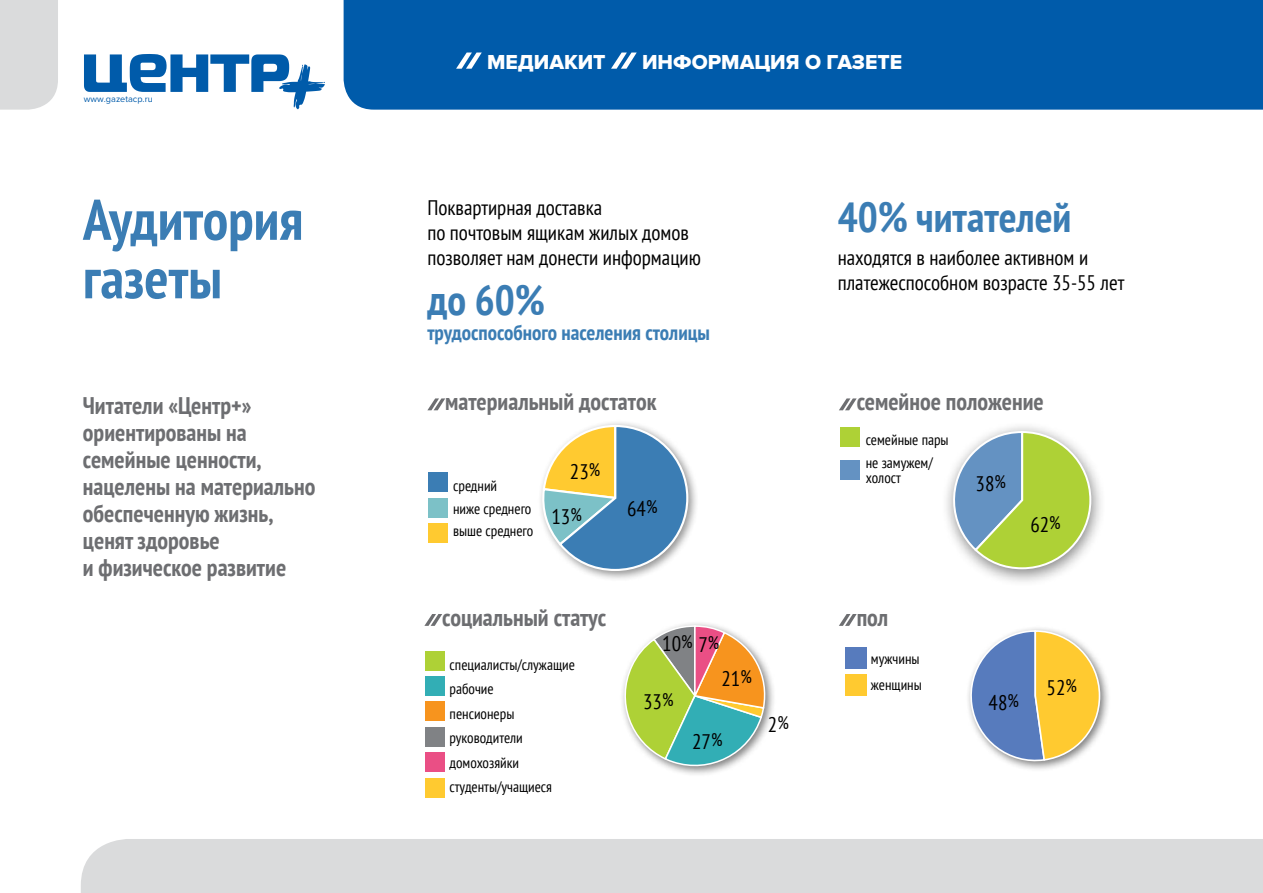
<style>
.page{position:relative;width:1263px;height:893px;background:#fff}
.page>*{position:absolute;margin:0;border:0;box-sizing:border-box;transform-origin:0 0}
.t1{font:700 condensed 57px/58.5px "PT Sans";color:#3b7db4}
.t2{font:700 condensed 42px "PT Sans";color:#3b7db4}
.t3{font:700 condensed 24px/27px "PT Sans";color:#6d6e71}
.t4{font:condensed 21px/25.2px "PT Sans";color:#000}
.t5{font:700 condensed 21px "PT Sans";color:#3b7db4}
.t6{font:21px "Proxima Nova Extrabld";color:#fff}
.t7{font:condensed 15px/24.6px "PT Sans";color:#000}
.t8{font:9.15px "Proxima Nova";color:#005baa}
.s1{font-size:18px}
</style>
<div class="page">
<div style="left:0;top:0;width:58px;height:110px;background:#dadbdc"></div>
<div style="left:344px;top:0;width:919px;height:110px;background:#005baa"></div>
<div style="left:81px;top:839px;width:1182px;height:54px;background:#dadbdc"></div>
<svg style="left:456px;top:53px;width:26px;height:16px"></svg>
<svg style="left:611px;top:53px;width:26px;height:16px"></svg>
<svg style="left:84px;top:54px;width:241px;height:55px"></svg>
<svg style="left:424px;top:614px;width:18px;height:12px"></svg>
<div style="left:425px;top:701px;width:20px;height:20px;background:#f7941e"></div>
<div style="left:425px;top:651px;width:20px;height:19px;background:#aed136"></div>
<div style="left:425px;top:676px;width:20px;height:20px;background:#32aeb5"></div>
<div style="left:425px;top:727px;width:20px;height:19px;background:#808285"></div>
<div style="left:425px;top:752px;width:20px;height:20px;background:#ea4f85"></div>
<div style="left:425px;top:778px;width:20px;height:20px;background:#ffca30"></div>
<div style="left:619px;top:620px;width:157px;height:157px;background:#000;opacity:.51"></div>
<svg style="left:619px;top:625px;width:150px;height:149px"></svg>
<svg style="left:839px;top:614px;width:18px;height:12px"></svg>
<div style="left:845px;top:647px;width:21px;height:22px;background:#577bbd"></div>
<div style="left:845px;top:674px;width:21px;height:22px;background:#ffca30"></div>
<div style="left:965px;top:625px;width:146px;height:147px;background:#000;opacity:.51"></div>
<svg style="left:965px;top:629px;width:136px;height:136px"></svg>
<svg style="left:839px;top:398px;width:18px;height:12px"></svg>
<div style="left:840px;top:460px;width:19px;height:19px;background:#6492c2"></div>
<div style="left:840px;top:427px;width:19px;height:20px;background:#aed136"></div>
<div style="left:941px;top:421px;width:165px;height:166px;background:#000;opacity:.5"></div>
<svg style="left:947px;top:430px;width:145px;height:140px"></svg>
<svg style="left:427px;top:398px;width:18px;height:12px"></svg>
<div style="left:429px;top:523px;width:19px;height:20px;background:#ffca30"></div>
<div style="left:429px;top:473px;width:19px;height:19px;background:#3b7db4"></div>
<div style="left:429px;top:498px;width:19px;height:19px;background:#7cc1c7"></div>
<div style="left:537px;top:420px;width:162px;height:162px;background:#000;opacity:.43"></div>
<svg style="left:541px;top:424px;width:148px;height:148px"></svg>
<p class="t8" style="left:84px;top:94px;width:70px">www.gazetacp.ru</p>
<p class="t6" style="left:487px;top:50px;width:120px">МЕДИАКИТ</p>
<p class="t6" style="left:642px;top:50px;width:236px">Информация о газете</p>
<h1 class="t1" style="left:83px;top:190px;width:222px">Аудитория газеты</h1>
<h2 class="t2" style="left:838px;top:190px;width:235px">40% читателей</h2>
<p class="t4" style="left:427px;top:194px;width:275px">Поквартирная доставка<br>по почтовым ящикам жилых домов позволяет нам донести информацию</p>
<h2 class="t2" style="left:427px;top:272px;width:119px">до 60%</h2>
<p class="t5" style="left:427px;top:319px;width:284px">трудоспособного населения столицы</p>
<p class="t4" style="left:838px;top:244px;width:288px">находятся в наиболее активном и платежеспособном возрасте 35-55 лет</p>
<p class="t3" style="left:83px;top:391px;width:234px">Читатели «Центр+» ориентированы на семейные ценности, нацелены на материально обеспеченную жизнь, ценят здоровье<br>и физическое развитие</p>
<p class="t3" style="left:445px;top:388px;width:213px">материальный достаток</p>
<p class="t7" style="left:453px;top:474px;width:82px;line-height:22.5px">средний<br>ниже среднего выше среднего</p>
<p class="t4" style="left:551px;top:448px;width:50px;line-height:45.2px;text-indent:18px">23<span class="s1">%<br></span>13<span class="s1">%</span></p>
<p class="t4" style="left:627px;top:495px;width:32px">64<span class="s1">%</span></p>
<p class="t3" style="left:442px;top:603px;width:165px">социальный статус</p>
<p class="t7" style="left:450px;top:652px;width:127px">специалисты/служащие рабочие<br>пенсионеры руководители домохозяйки студенты/учащиеся</p>
<p class="t4" style="left:662px;top:630px;width:58px">10<span class="s1">%</span> 7<span class="s1">%</span></p>
<p class="t4" style="left:643px;top:689px;width:32px">33<span class="s1">%</span></p>
<p class="t4" style="left:721px;top:666px;width:32px">21<span class="s1">%</span></p>
<p class="t4" style="left:692px;top:728px;width:32px">27<span class="s1">%</span></p>
<p class="t4" style="left:768px;top:711px;width:22px">2<span class="s1">%</span></p>
<p class="t3" style="left:857px;top:388px;width:189px">семейное положение</p>
<p class="t7" style="left:866px;top:427px;width:84px;line-height:23.5px">семейные пары не замужем/</p>
<p class="t7" style="left:866px;top:465px;width:36px">холост</p>
<p class="t4" style="left:976px;top:471px;width:32px">38<span class="s1">%</span></p>
<p class="t4" style="left:1030px;top:511px;width:32px">62<span class="s1">%</span></p>
<p class="t3" style="left:857px;top:603px;width:33px">пол</p>
<p class="t7" style="left:871px;top:646px;width:52px;line-height:25.7px">мужчины женщины</p>
<p class="t4" style="left:989px;top:690px;width:32px">48<span class="s1">%</span></p>
<p class="t4" style="left:1046px;top:674px;width:32px">52<span class="s1">%</span></p>
</div>
